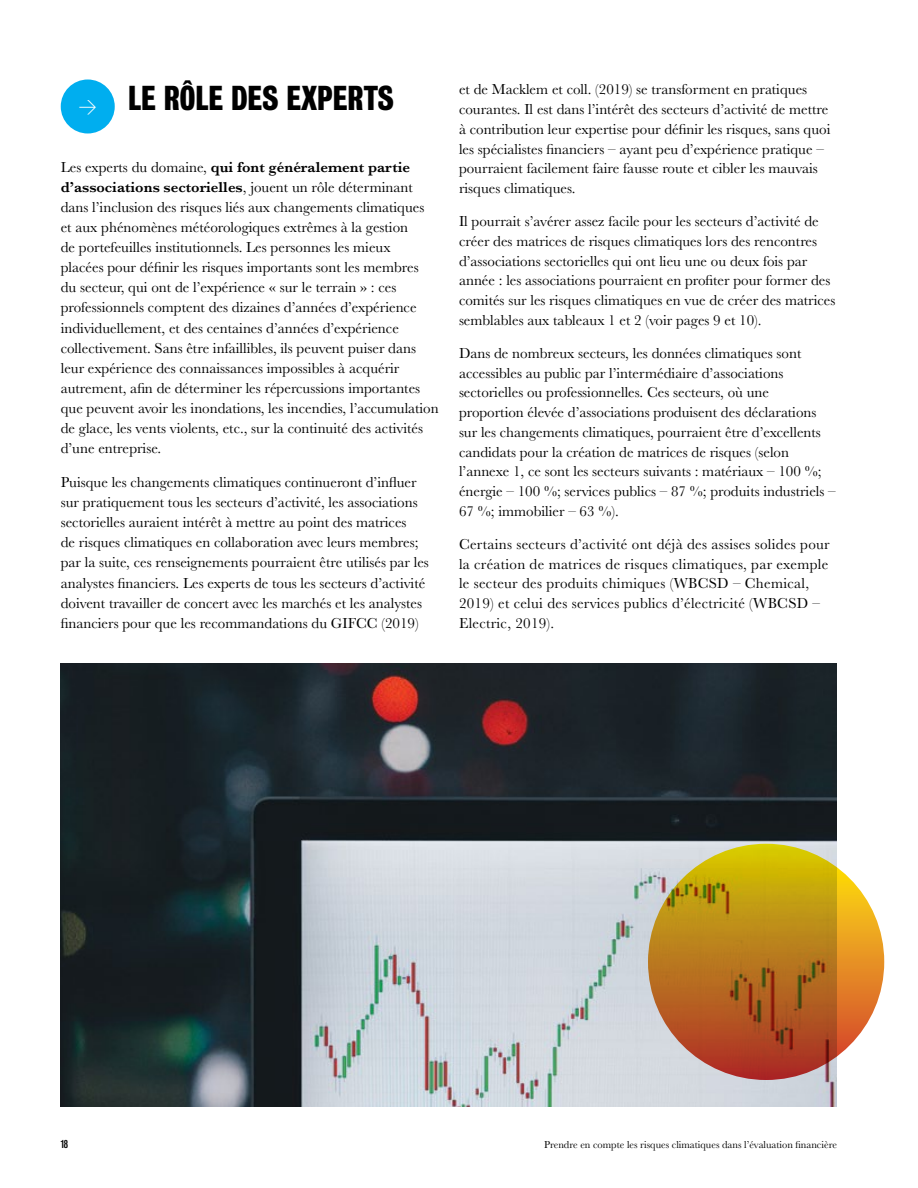
<style>
.page{position:relative;width:918px;height:1188px;background:#fff}
.page>*{position:absolute;margin:0;border:0;box-sizing:border-box;transform-origin:0 0}
.Subhead_Bureau_24pt{font:31.5px "Bureau Grotesque Three Seven";color:#000}
.t1{font:18px "DIN Light Alternate";color:#fff}
.Body_Copy{font:15px/20.1px "Baskerville";color:#000}
.Body_Copy-2{font:15px/19.6px "Baskerville";letter-spacing:.02em;color:#000}
.t2{font:10.5px "Baskerville";color:#000}
.t3{font:10.5px "Bureau Grotesque Three Three";color:#000}
.s1{font-weight:600}
</style>
<div class="page">
<div style="left:61px;top:80px;width:54px;height:54px;background:#00aeef;border-radius:50%"></div>
<img style="left:61px;top:663px;width:776px;height:444px">
<svg style="left:648px;top:844px;width:236px;height:236px;background:#bd791a"></svg>
<p class="t1" style="left:79px;top:94px;width:20px">&gt;</p>
<p class="Subhead_Bureau_24pt" style="left:128px;top:80px;width:267px">LE RÔLE DES EXPERTS</p>
<p class="Body_Copy" style="left:61px;top:157px;width:380px">Les experts du domaine, <span class="s1">qui font généralement partie d’associations sectorielles</span>, jouent un rôle déterminant dans l’inclusion des risques liés aux changements climatiques et aux phénomènes météorologiques extrêmes à la gestion<br>de portefeuilles institutionnels. Les personnes les mieux<br>placées pour définir les risques importants sont les membres<br>du secteur, qui ont de l’expérience « sur le terrain » : ces professionnels comptent des dizaines d’années d’expérience individuellement, et des centaines d’années d’expérience collectivement. Sans être infaillibles, ils peuvent puiser dans leur expérience des connaissances impossibles à acquérir autrement, afin de déterminer les répercussions importantes que peuvent avoir les inondations, les incendies, l’accumulation de glace, les vents violents, etc., sur la continuité des activités d’une entreprise.</p>
<p class="Body_Copy" style="left:61px;top:472px;width:370px">Puisque les changements climatiques continueront d’influer sur pratiquement tous les secteurs d’activité, les associations sectorielles auraient intérêt à mettre au point des matrices<br>de risques climatiques en collaboration avec leurs membres; par la suite, ces renseignements pourraient être utilisés par les analystes financiers. Les experts de tous les secteurs d’activité doivent travailler de concert avec les marchés et les analystes financiers pour que les recommandations du GIFCC (2019)</p>
<p class="Body_Copy" style="left:459px;top:80px;width:373px;line-height:19.6px">et de Macklem et coll. (2019) se transforment en pratiques courantes. Il est dans l’intérêt des secteurs d’activité de mettre à contribution leur expertise pour définir les risques, sans quoi les spécialistes financiers – ayant peu d’expérience pratique – pourraient facilement faire fausse route et cibler les mauvais risques climatiques.</p>
<p class="Body_Copy" style="left:459px;top:212px;width:378px;line-height:19.6px">Il pourrait s’avérer assez facile pour les secteurs d’activité de créer des matrices de risques climatiques lors des rencontres d’associations sectorielles qui ont lieu une ou deux fois par année : les associations pourraient en profiter pour former des comités sur les risques climatiques en vue de créer des matrices semblables aux tableaux 1 et 2 (voir pages 9 et 10).</p>
<p class="Body_Copy" style="left:459px;top:344px;width:378px;line-height:19.6px">Dans de nombreux secteurs, les données climatiques sont accessibles au public par l’intermédiaire d’associations sectorielles ou professionnelles. Ces secteurs, où une proportion élevée d’associations produisent des déclarations sur les changements climatiques, pourraient être d’excellents candidats pour la création de matrices de risques (selon l’annexe 1, ce sont les secteurs suivants : matériaux – 100 %; énergie – 100 %; services publics – 87 %; produits industriels – 67 %; immobilier – 63 %).</p>
<p class="Body_Copy-2" style="left:459px;top:534px;width:372px">Certains secteurs d’activité ont déjà des assises solides pour la création de matrices de risques climatiques, par exemple le secteur des produits chimiques (WBCSD – Chemical, 2019) et celui des services publics d’électricité (WBCSD – Electric, 2019).</p>
<p class="t3" style="left:61px;top:1138px;width:9px">18</p>
<p class="t2" style="left:544px;top:1138px;width:294px">Prendre en compte les risques climatiques dans l’évaluation financière</p>
</div>
